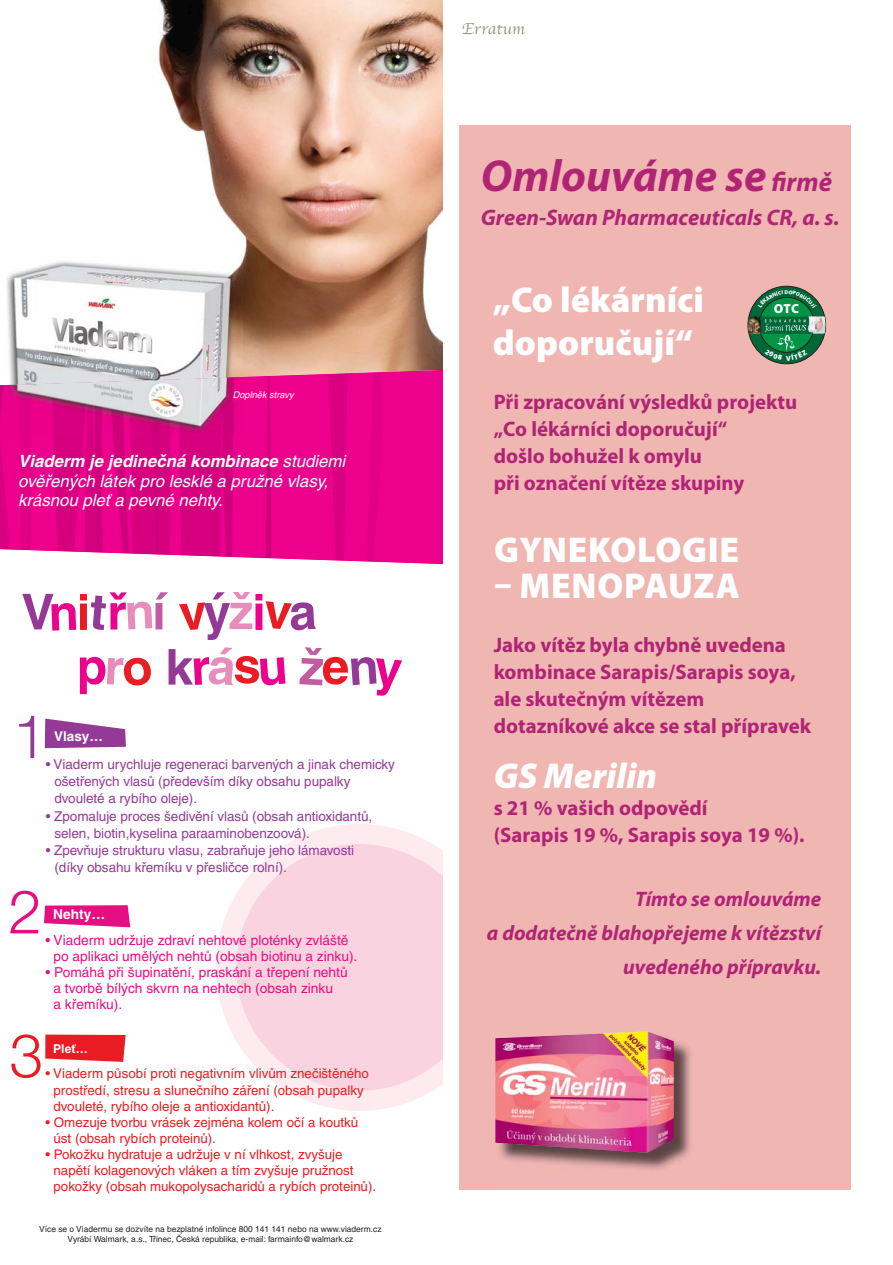
<style>
.page{position:relative;width:893px;height:1265px;background:#fff}
.page>*{position:absolute;margin:0;border:0;box-sizing:border-box;transform-origin:0 0}
.t1{font:60.6px "Helvetica Light E";color:#e91c23}
.t2{font:60.6px "Helvetica Light E";color:#943a96}
.t3{font:60.6px "Helvetica Light E";color:#e70e81}
.t4{font:italic 700 45px "Myriad Pro";color:#b12475}
.t5{font:900 36px/43.2px "Myriad Pro";color:#fff}
.t6{font:900 36px "Myriad Pro";letter-spacing:.02em;color:#fff}
.t7{font:italic 900 36px "Myriad Pro";color:#fff}
.t8{font:italic 700 22.5px "Myriad Pro";color:#b12475}
.t9{font:700 21px/27px "Myriad Pro";color:#b12475}
.t10{font:italic 700 21px/34px "Myriad Pro";color:#b12475;text-align:right}
.t11{font:italic 16.8px/19.6px "Helvetica CE";color:#fff}
.t12{font:16.5px "Apple Chancery";letter-spacing:.01em;color:#94967f}
.t13{font:13.8px/16px "Helvetica CE";color:#e70e81}
.t14{font:700 13.8px "Helvetica CE";color:#fff}
.t15{font:13.5px/17.2px "Helvetica CE";letter-spacing:-.005em;color:#943a96}
.t16{font:700 13.5px "Helvetica CE";color:#fff}
.t17{font:13.35px/16px "Helvetica CE";color:#e91c23}
.t18{font:900 13.05px "Myriad Pro";color:#fff}
.t19{font:700 12.15px "Helvetica CE";color:#fff}
.t20{font:italic 9.3px "Helvetica CE";color:#fff}
.t21{font:8.4px/10.1px "Helvetica CE";color:#231f20;text-align:center}
.s1{font-weight:700}
.s2{font-size:27px}
</style>
<div class="page">
<div style="left:459px;top:125px;width:391px;height:1065px;background:#efb6b2"></div>
<svg style="left:747px;top:286px;width:78px;height:78px"></svg>
<svg style="left:759px;top:297px;width:55px;height:55px"></svg>
<img style="left:807px;top:316px;width:18px;height:1px">
<img style="left:500px;top:1041px;width:191px;height:129px">
<img style="left:495px;top:1031px;width:178px;height:122px">
<svg style="left:216px;top:824px;width:216px;height:287px"></svg>
<svg style="left:236px;top:844px;width:206px;height:247px;background:#f9d8e3"></svg>
<svg style="left:45px;top:1035px;width:81px;height:27px;background:#ea2f36"></svg>
<svg style="left:44px;top:905px;width:86px;height:22px;background:#e9298f"></svg>
<img style="left:158px;top:0;width:284px;height:370px">
<svg style="left:45px;top:719px;width:81px;height:29px"></svg>
<img style="left:0;top:370px;width:442px;height:194px">
<img style="left:243px;top:391px;width:51px;height:9px">
<img style="left:0;top:256px;width:243px;height:121px">
<img style="left:0;top:377px;width:243px;height:58px">
<svg style="left:233px;top:391px;width:10px;height:9px"></svg>
<svg style="left:80px;top:657px;width:71px;height:37px"></svg>
<svg style="left:168px;top:647px;width:117px;height:39px"></svg>
<svg style="left:299px;top:647px;width:103px;height:49px"></svg>
<svg style="left:179px;top:592px;width:137px;height:48px"></svg>
<svg style="left:22px;top:592px;width:146px;height:39px"></svg>
<svg style="left:758px;top:290px;width:58px;height:18px"></svg>
<svg style="left:748px;top:317px;width:77px;height:44px;background:#42845d"></svg>
<p class="t20" style="left:233px;top:390px;width:62px">Doplněk stravy</p>
<p class="t11" style="left:18px;top:451px;width:328px"><span class="s1">Viaderm je jedinečná kombinace</span> studiemi ověřených látek pro lesklé a pružné vlasy, krásnou pleť a pevné nehty.</p>
<h1 class="t2" style="left:13px;top:700px;width:35px">1</h1>
<p class="t16" style="left:54px;top:729px;width:50px">Vlasy…</p>
<p class="t15" style="left:54px;top:757px;width:342px;text-indent:-9px">• Viaderm urychluje regeneraci barvených a jinak chemicky ošetřených vlasů (především díky obsahu pupalky dvouleté a rybího oleje).</p>
<p class="t15" style="left:54px;top:809px;width:319px;text-indent:-9px">• Zpomaluje proces šedivění vlasů (obsah antioxidantů, selen, biotin,kyselina paraaminobenzoová).</p>
<p class="t15" style="left:54px;top:843px;width:301px;text-indent:-9px">• Zpevňuje strukturu vlasu, zabraňuje jeho lámavosti (díky obsahu křemíku v přesličce rolní).</p>
<h1 class="t3" style="left:8px;top:875px;width:35px">2</h1>
<p class="t14" style="left:53px;top:906px;width:53px">Nehty…</p>
<p class="t13" style="left:53px;top:934px;width:305px;text-indent:-8px">• Viaderm udržuje zdraví nehtové ploténky zvláště po aplikaci umělých nehtů (obsah biotinu a zinku).</p>
<p class="t13" style="left:53px;top:966px;width:295px;text-indent:-8px">• Pomáhá při šupinatění, praskání a třepení nehtů a tvorbě bílých skvrn na nehtech (obsah zinku<br>a křemíku).</p>
<p class="t19" style="left:53px;top:1042px;width:36px">Pleť…</p>
<p class="t17" style="left:53px;top:1067px;width:317px;text-indent:-8px">• Viaderm působí proti negativním vlivům znečištěného prostředí, stresu a slunečního záření (obsah pupalky dvouleté, rybího oleje a antioxidantů).</p>
<p class="t17" style="left:53px;top:1116px;width:306px;text-indent:-8px">• Omezuje tvorbu vrásek zejména kolem očí a koutků úst (obsah rybích proteinů).</p>
<p class="t17" style="left:53px;top:1148px;width:324px;text-indent:-8px">• Pokožku hydratuje a udržuje v ní vlhkost, zvyšuje napětí kolagenových vláken a tím zvyšuje pružnost pokožky (obsah mukopolysacharidů a rybích proteinů).</p>
<h1 class="t1" style="left:9px;top:1019px;width:35px">3</h1>
<p class="t21" style="left:39px;top:1225px;width:344px">Více se o Viadermu se dozvíte na bezplatné infolince 800 141 141 nebo na www.viaderm.cz<br>Vyrábí Walmark, a.s., Třinec, Česká republika, e-mail: farmainfo@walmark.cz</p>
<p class="t12" style="left:461px;top:16px;width:65px">Erratum</p>
<h2 class="t4" style="left:480px;top:159px;width:352px">Omlouváme se <span class="s2">firmě</span></h2>
<h3 class="t8" style="left:480px;top:209px;width:360px">Green-Swan Pharmaceuticals CR, a. s.</h3>
<h3 class="t5" style="left:492px;top:281px;width:212px">„Co lékárníci doporučují“</h3>
<h3 class="t9" style="left:493px;top:390px;width:305px">Při zpracování výsledků projektu „Co lékárníci doporučují“<br>došlo bohužel k omylu<br>při označení vítěze skupiny</h3>
<p class="t18" style="left:773px;top:301px;width:27px">OTC</p>
<h3 class="t6" style="left:494px;top:536px;width:246px">GYNEKOLOGIE</h3>
<h3 class="t6" style="left:494px;top:572px;width:247px">– MENOPAUZA</h3>
<h3 class="t9" style="left:493px;top:633px;width:319px">Jako vítěz byla chybně uvedena kombinace Sarapis/Sarapis soya, ale skutečným vítězem dotazníkové akce se stal přípravek</h3>
<h3 class="t7" style="left:493px;top:763px;width:165px">GS Merilin</h3>
<h3 class="t9" style="left:493px;top:797px;width:312px">s 21 % vašich odpovědí<br>(Sarapis 19 %, Sarapis soya 19 %).</h3>
<h3 class="t10" style="left:487px;top:883px;width:336px">Tímto se omlouváme<br>a dodatečně blahopřejeme k vítězství uvedeného přípravku.</h3>
</div>
